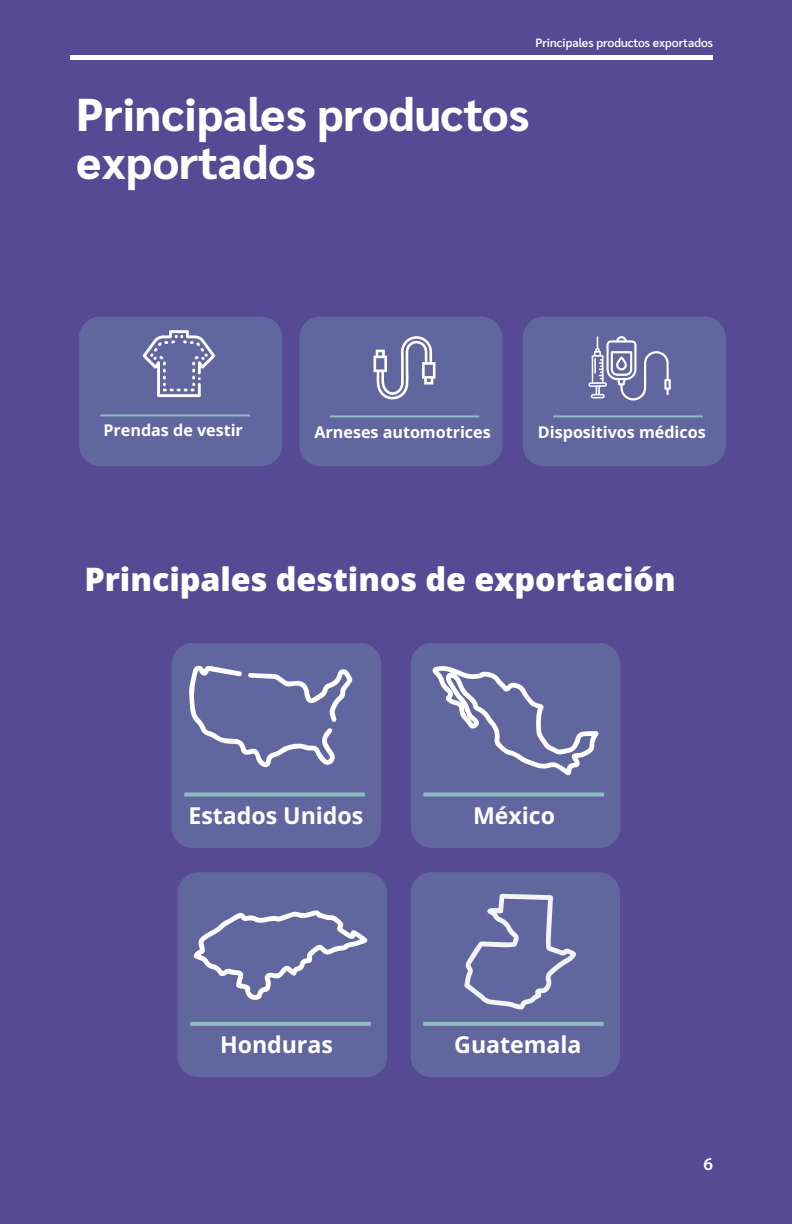
<style>
.page{position:relative;width:792px;height:1224px;background:#554a93}
.page>*{position:absolute;margin:0;border:0;box-sizing:border-box;transform-origin:0 0}
.t1{font:800 46px/48px "Sarabun";color:#fff}
.t2{font:800 32.4px "Open Sans";color:#fff}
.t3{font:700 23.2px "Open Sans";color:#fff}
.t4{font:600 18px "Myriad Pro";color:#fff}
.t5{font:700 16.2px "Open Sans";color:#fff}
.t6{font:600 12px "Sarabun";color:#fff}
</style>
<div class="page">
<div style="left:172px;top:643px;width:209px;height:205px;background:#62669e;border-radius:21px"></div>
<svg style="left:184px;top:792px;width:181px;height:4px"></svg>
<svg style="left:189px;top:665px;width:163px;height:103px"></svg>
<div style="left:411px;top:643px;width:209px;height:205px;background:#62669e;border-radius:21px"></div>
<svg style="left:423px;top:792px;width:181px;height:4px"></svg>
<div style="left:178px;top:872px;width:209px;height:205px;background:#62669e;border-radius:21px"></div>
<svg style="left:190px;top:1022px;width:181px;height:4px"></svg>
<div style="left:410px;top:872px;width:210px;height:205px;background:#62669e;border-radius:21px"></div>
<svg style="left:423px;top:1022px;width:181px;height:4px"></svg>
<svg style="left:432px;top:666px;width:167px;height:131px"></svg>
<div style="left:79px;top:317px;width:203px;height:149px;background:#62669e;border-radius:21px"></div>
<div style="left:299px;top:317px;width:203px;height:149px;background:#62669e;border-radius:21px"></div>
<svg style="left:142px;top:330px;width:73px;height:67px"></svg>
<svg style="left:374px;top:336px;width:62px;height:63px"></svg>
<div style="left:523px;top:317px;width:203px;height:149px;background:#62669e;border-radius:21px"></div>
<hr style="left:330px;top:415px;width:149px;height:2px;background:#8dbcc2">
<hr style="left:100px;top:414px;width:150px;height:2px;background:#8dbcc2">
<hr style="left:553px;top:415px;width:150px;height:2px;background:#8dbcc2">
<svg style="left:588px;top:336px;width:83px;height:64px"></svg>
<svg style="left:464px;top:894px;width:112px;height:115px"></svg>
<svg style="left:193px;top:910px;width:175px;height:90px"></svg>
<hr style="left:70px;top:56px;width:643px;height:4px;background:#fff">
<p class="t6" style="left:535px;top:36px;width:179px">Principales productos exportados</p>
<h1 class="t1" style="left:76px;top:91px;width:455px">Principales productos exportados</h1>
<p class="t5" style="left:104px;top:419px;width:141px">Prendas de vestir</p>
<p class="t5" style="left:315px;top:421px;width:178px">Arneses automotrices</p>
<p class="t5" style="left:538px;top:421px;width:169px">Dispositivos médicos</p>
<h2 class="t2" style="left:85px;top:555px;width:593px">Principales destinos de exportación</h2>
<h3 class="t3" style="left:189px;top:799px;width:176px">Estados Unidos</h3>
<h3 class="t3" style="left:473px;top:799px;width:84px">México</h3>
<h3 class="t3" style="left:220px;top:1028px;width:114px">Honduras</h3>
<h3 class="t3" style="left:454px;top:1028px;width:129px">Guatemala</h3>
<p class="t4" style="left:703px;top:1153px;width:11px">6</p>
</div>
